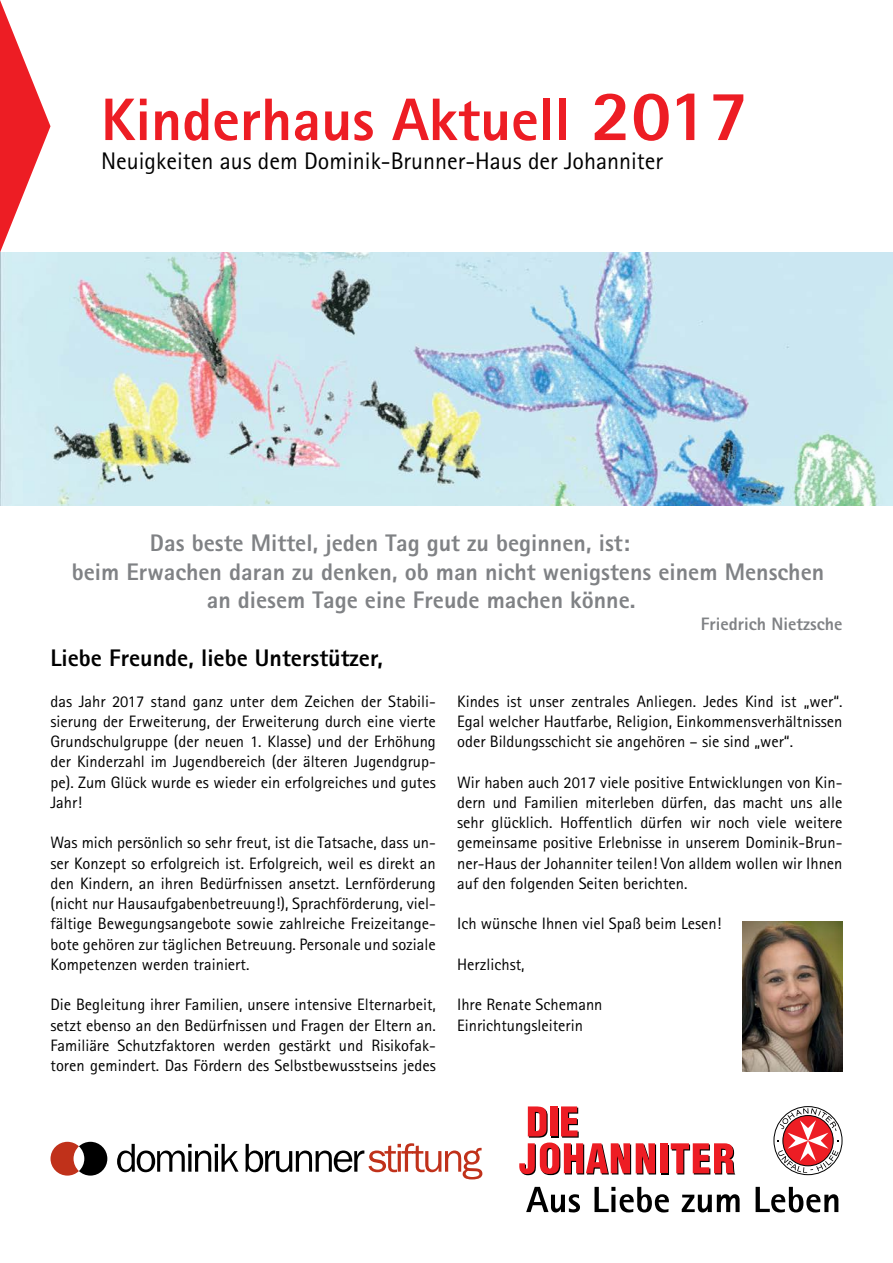
<style>
.page{position:relative;width:893px;height:1263px;background:#fff}
.page>*{position:absolute;margin:0;border:0;box-sizing:border-box;transform-origin:0 0}
.t1{font:800 60px "Agfa Rotis Sans Serif";color:#ed1d24}
.t2{font:800 24px "Agfa Rotis Sans Serif";color:#808285}
.t3{font:24px "Agfa Rotis Sans Serif";color:#000}
.t4{font:800 24px "Agfa Rotis Sans Serif";color:#000}
.t5{font:800 18px "Agfa Rotis Sans Serif";color:#808285}
.t6{font:16.5px/20.2px "Agfa Rotis Sans Serif";color:#000;text-align:justify}
.s1{font-size:72px}
</style>
<div class="page">
<svg style="left:0;top:0;width:51px;height:253px"></svg>
<img style="left:0;top:253px;width:893px;height:252px">
<svg style="left:661px;top:1144px;width:7px;height:30px"></svg>
<div style="left:660px;top:1143px;width:7px;height:30px;background:#ed1d24"></div>
<svg style="left:671px;top:1143px;width:64px;height:31px"></svg>
<svg style="left:519px;top:1106px;width:137px;height:69px"></svg>
<svg style="left:526px;top:1187px;width:54px;height:25px"></svg>
<svg style="left:594px;top:1187px;width:75px;height:25px"></svg>
<svg style="left:682px;top:1194px;width:58px;height:18px"></svg>
<svg style="left:756px;top:1187px;width:82px;height:25px"></svg>
<div style="left:773px;top:1106px;width:69px;height:69px;border:1px solid #000;border-radius:50%"></div>
<svg style="left:777px;top:1108px;width:62px;height:65px"></svg>
<img style="left:742px;top:921px;width:100px;height:151px">
<svg style="left:117px;top:1144px;width:122px;height:28px"></svg>
<svg style="left:246px;top:1143px;width:236px;height:36px"></svg>
<svg style="left:51px;top:1142px;width:56px;height:33px"></svg>
<h1 class="t1" style="left:101px;top:82px;width:649px">Kinderhaus Aktuell <span class="s1">2017</span></h1>
<h2 class="t3" style="left:101px;top:147px;width:564px">Neuigkeiten aus dem Dominik-Brunner-Haus der Johanniter</h2>
<h2 class="t2" style="left:150px;top:527px;width:481px">Das beste Mittel, jeden Tag gut zu beginnen, ist:</h2>
<h2 class="t2" style="left:72px;top:556px;width:754px">beim Erwachen daran zu denken, ob man nicht wenigstens einem Menschen</h2>
<h2 class="t2" style="left:207px;top:585px;width:430px">an diesem Tage eine Freude machen könne.</h2>
<p class="t5" style="left:701px;top:612px;width:143px">Friedrich Nietzsche</p>
<h2 class="t4" style="left:51px;top:643px;width:334px">Liebe Freunde, liebe Unterstützer,</h2>
<p class="t6" style="left:51px;top:691px;width:387px">das Jahr 2017 stand ganz unter dem Zeichen der Stabili&shy;sierung der Erweiterung, der Erweiterung durch eine vierte Grundschulgruppe (der neuen 1. Klasse) und der Erhöhung der Kinderzahl im Jugendbereich (der älteren Jugendgrup&shy;pe). Zum Glück wurde es wieder ein erfolgreiches und gutes Jahr!</p>
<p class="t6" style="left:51px;top:832px;width:387px">Was mich persönlich so sehr freut, ist die Tatsache, dass un&shy;ser Konzept so erfolgreich ist. Erfolgreich, weil es direkt an den Kindern, an ihren Bedürfnissen ansetzt. Lernförderung (nicht nur Hausaufgabenbetreuung!), Sprachförderung, viel&shy;fältige Bewegungsangebote sowie zahlreiche Freizeitange&shy;bote gehören zur täglichen Betreuung. Personale und soziale Kompetenzen werden trainiert.</p>
<p class="t6" style="left:51px;top:994px;width:387px">Die Begleitung ihrer Familien, unsere intensive Elternarbeit, setzt ebenso an den Bedürfnissen und Fragen der Eltern an.<br>Familiäre Schutzfaktoren werden gestärkt und Risikofak&shy;toren gemindert. Das Fördern des Selbstbewusstseins jedes</p>
<p class="t6" style="left:457px;top:691px;width:387px">Kindes ist unser zentrales Anliegen. Jedes Kind ist „wer“.<br>Egal welcher Hautfarbe, Religion, Einkommensverhältnissen oder Bildungsschicht sie angehören – sie sind „wer“.</p>
<p class="t6" style="left:457px;top:772px;width:387px">Wir haben auch 2017 viele positive Entwicklungen von Kin&shy;dern und Familien miterleben dürfen, das macht uns alle sehr glücklich. Hoffentlich dürfen wir noch viele weitere gemeinsame positive Erlebnisse in unserem Dominik-Brun&shy;ner-Haus der Johanniter teilen! Von alldem wollen wir Ihnen auf den folgenden Seiten berichten.</p>
<p class="t6" style="left:457px;top:913px;width:266px">Ich wünsche Ihnen viel Spaß beim Lesen!</p>
<p class="t6" style="left:457px;top:954px;width:69px">Herzlichst,</p>
<p class="t6" style="left:457px;top:994px;width:147px">Ihre Renate Schemann<br>Einrichtungsleiterin</p>
</div>
